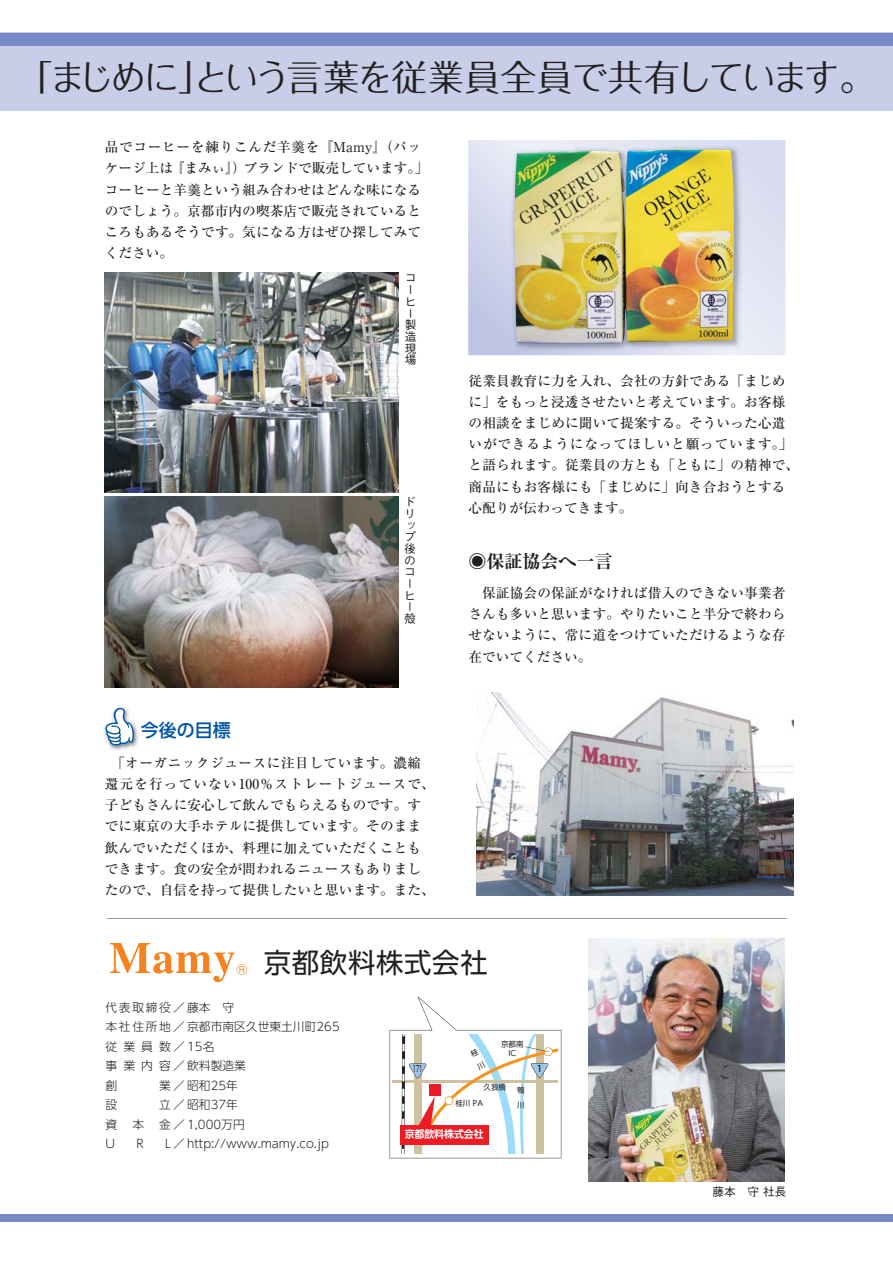
<style>
.page{position:relative;width:893px;height:1263px;background:#fff}
.page>*{position:absolute;margin:0;border:0;box-sizing:border-box;transform-origin:0 0}
.t1{font:36px "Folk Pro Regular 90 pv RKSJ H";letter-spacing:-.08em;color:#231f20}
.t2{font:27.45px "UD Shin Go Pro Regular 90 pv RKSJ V";letter-spacing:.025em;color:#231f20}
.t3{font:18px "Ryumin Pr 6 Ex Bold 90 pv RKSJ H";color:#231f20}
.t4{font:18px "UD Shin Go Pro Medium 90 pv RKSJ H";color:#0054a6}
.t5{font:13.65px/21.1px "Ryumin Pr 6 Medium 90 pv RKSJ H";letter-spacing:.01em;color:#231f20}
.t6{font:11.7px/19.5px "UD Shin Go Pro Light 90 pv RKSJ H";color:#231f20}
.t7{font:11.7px/11.7px "Gothic BBB Pr 6 Medium 90 pv RKSJ V";color:#231f20}
.t8{font:10.5px "UD Shin Go Pro De Bold 90 pv RKSJ H";color:#fff;scale:.94 1}
.t9{font:8.85px "Shin Go Pr 6 Medium 90 pv RKSJ H";color:#231f20;scale:.47 1}
.t10{font:8.85px "Shin Go Pr 6 Medium 90 pv RKSJ H";color:#231f20}
.t11{font:7.5px/14.5px "UD Shin Go Pro Regular 90 pv RKSJ V";color:#231f20}
</style>
<div class="page">
<div style="left:0;top:33px;width:893px;height:78px;background:#c8cde8"></div>
<div style="left:0;top:33px;width:893px;height:13px;background:#778ac5"></div>
<div style="left:0;top:1214px;width:893px;height:7px;background:#778ac5"></div>
<svg style="left:468px;top:140px;width:317px;height:215px;background:#d8dcef"></svg>
<img style="left:509px;top:144px;width:234px;height:209px">
<img style="left:514px;top:149px;width:220px;height:195px">
<img style="left:476px;top:693px;width:317px;height:203px">
<img style="left:105px;top:497px;width:293px;height:191px">
<img style="left:104px;top:272px;width:295px;height:220px">
<img style="left:589px;top:939px;width:196px;height:242px">
<svg style="left:107px;top:918px;width:680px;height:1px"></svg>
<img style="left:103px;top:706px;width:35px;height:45px">
<svg style="left:105px;top:708px;width:29px;height:38px"></svg>
<svg style="left:110px;top:943px;width:137px;height:39px"></svg>
<svg style="left:390px;top:997px;width:171px;height:161px"></svg>
<p class="t1" style="left:16px;top:64px;width:860px">「まじめに」という言葉を従業員全員で共有しています。</p>
<p class="t5" style="left:105px;top:138px;width:325px">品でコーヒーを練りこんだ羊羹を『Mamy』（パッケージ上は『まみぃ』）ブランドで販売しています。」コーヒーと羊羹という組み合わせはどんな味になるのでしょう。京都市内の喫茶店で販売されているところもあるそうです。気になる方はぜひ探してみてください。</p>
<p class="t7" style="left:405px;top:274px;width:13px">コーヒー製造現場</p>
<p class="t7" style="left:404px;top:497px;width:13px">ドリップ後のコーヒー殻</p>
<p class="t4" style="left:105px;top:724px;width:127px">　　今後の目標</p>
<p class="t5" style="left:105px;top:754px;width:331px;text-indent:7px">「オーガニックジュースに注目しています。濃縮還元を行っていない100％ストレートジュースで、子どもさんに安心して飲んでもらえるものです。すでに東京の大手ホテルに提供しています。そのまま飲んでいただくほか、料理に加えていただくこともできます。食の安全が問われるニュースもありましたので、自信を持って提供したいと思います。また、</p>
<p class="t5" style="left:468px;top:372px;width:332px">従業員教育に力を入れ、会社の方針である「まじめに」をもっと浸透させたいと考えています。お客様の相談をまじめに聞いて提案する。そういった心遣いができるようになってほしいと願っています。」と語られます。従業員の方とも「ともに」の精神で、商品にもお客様にも「まじめに」向き合おうとする心配りが伝わってきます。</p>
<p class="t3" style="left:468px;top:554px;width:146px">◉保証協会へ一言</p>
<p class="t5" style="left:468px;top:584px;width:318px;text-align:justify">　保証協会の保証がなければ借入のできない事業者さんも多いと思います。やりたいこと半分で終わらせないように、常に道をつけていただけるような存在でいてください。</p>
<p class="t2" style="left:264px;top:952px;width:225px">京都飲料株式会社</p>
<p class="t6" style="left:105px;top:999px;width:236px">代表取締役／藤本　守<br>本社住所地／京都市南区久世東土川町265従業員数／15名<br>事業内容／飲料製造業<br>創</p>
<p class="t6" style="left:159px;top:1077px;width:80px">業／昭和25年</p>
<p class="t6" style="left:105px;top:1097px;width:13px">設</p>
<p class="t6" style="left:159px;top:1097px;width:80px">立／昭和37年</p>
<p class="t6" style="left:105px;top:1116px;width:13px">資</p>
<p class="t6" style="left:132px;top:1116px;width:13px">本</p>
<p class="t6" style="left:159px;top:1116px;width:87px">金／ 1,000万円</p>
<p class="t6" style="left:105px;top:1136px;width:11px">U</p>
<p class="t6" style="left:136px;top:1136px;width:9px">R</p>
<p class="t6" style="left:165px;top:1136px;width:165px">L ／ http://www.mamy.co.jp</p>
<p class="t11" style="left:501px;top:1041px;width:24px;line-height:9px;text-align:center">京都南<br>IC</p>
<p class="t9" style="left:413px;top:1066px;width:22px">171</p>
<p class="t10" style="left:536px;top:1066px;width:8px">1</p>
<p class="t11" style="left:483px;top:1081px;width:24px">久我橋</p>
<p class="t11" style="left:517px;top:1085px;width:10px">鴨　川</p>
<p class="t11" style="left:455px;top:1097px;width:29px">桂川 PA</p>
<p class="t8" style="left:405px;top:1130px;width:86px">京都飲料株式会社</p>
<p class="t7" style="left:712px;top:1188px;width:76px">藤本　守 社長</p>
</div>
